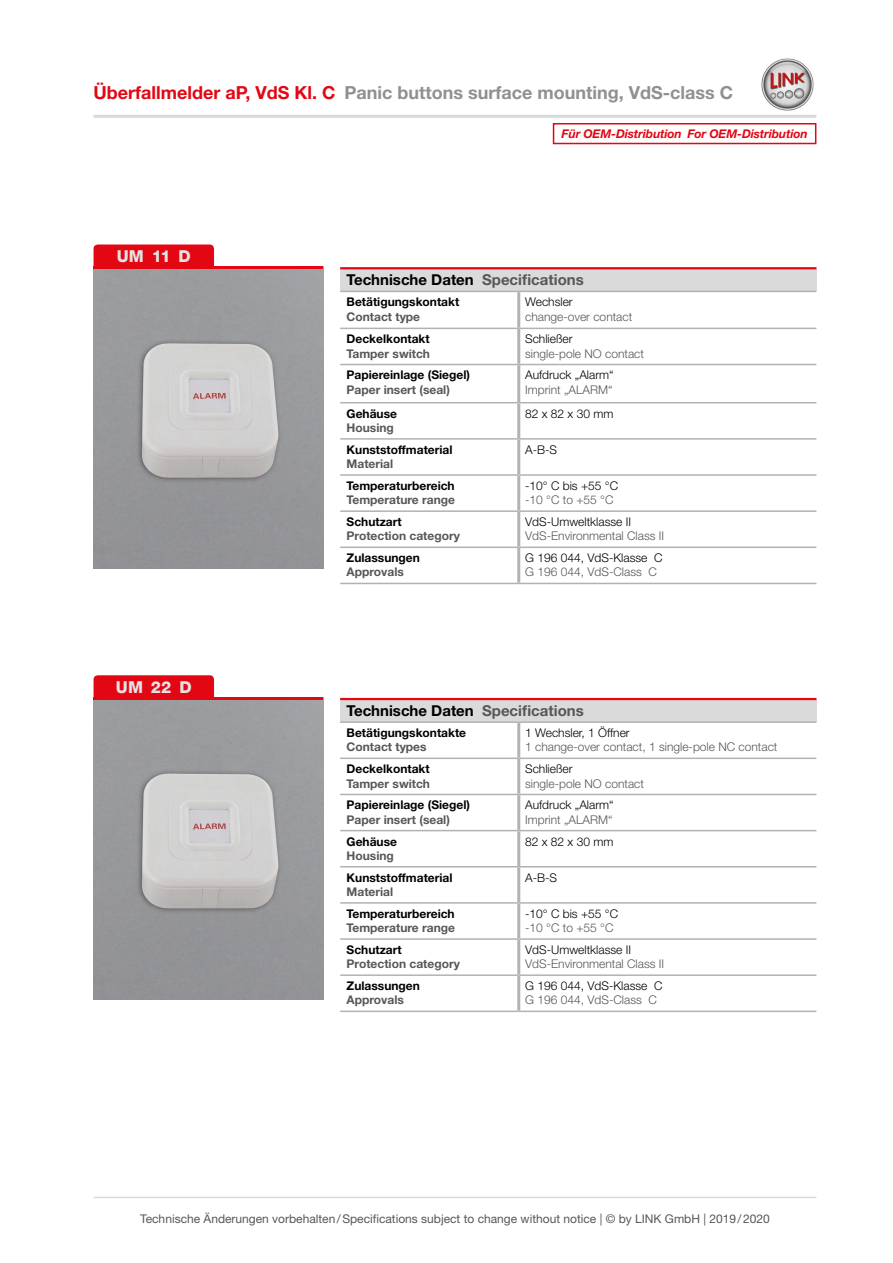
<style>
.page{position:relative;width:893px;height:1263px;background:#fff}
.page>*{position:absolute;margin:0;border:0;box-sizing:border-box;transform-origin:0 0}
.t1{font:700 18px "Helvetica Neue LT Std";color:#909090}
.t2{font:800 16.5px "Helvetica Neue LT Std";letter-spacing:.01em;color:#e3e3e3}
.t3{font:700 15px "Helvetica Neue LT Std";color:#000}
.t4{font:300 12px "Helvetica Neue LT Std";color:#575756}
.t5{font:700 12px "Helvetica Neue LT Std";color:#000}
.t6{font:300 12px "Helvetica Neue LT Std";color:#000}
.t7{font:700 12px "Helvetica Neue LT Std";color:#575756}
.t8{font:12px "Helvetica Neue LT Std";color:#575756}
.t9{font:italic 700 12px "Helvetica Neue LT Std";letter-spacing:-.01em;color:#e30613}
.s1{color:#e30613}
.s2{color:#575756}
</style>
<div class="page">
<hr style="left:94px;top:1197px;width:722px;height:1px;background:#dadada">
<hr style="left:94px;top:115px;width:722px;height:3px;background:#dadada">
<img style="left:761px;top:58px;width:53px;height:53px">
<img style="left:94px;top:269px;width:229px;height:300px">
<div style="left:94px;top:244px;width:120px;height:23px;background:#e30613"></div>
<hr style="left:94px;top:267px;width:229px;height:2px;background:#e30613">
<div style="left:340px;top:268px;width:476px;height:23px;background:#dadada"></div>
<hr style="left:340px;top:267px;width:476px;height:2px;background:#e30613">
<hr style="left:340px;top:291px;width:179px;height:1px;background:#b3b2b2">
<hr style="left:519px;top:291px;width:297px;height:1px;background:#b3b2b2">
<hr style="left:517px;top:292px;width:3px;height:36px;background:#b3b2b2">
<hr style="left:340px;top:328px;width:179px;height:1px;background:#b3b2b2">
<hr style="left:519px;top:328px;width:297px;height:1px;background:#b3b2b2">
<hr style="left:517px;top:329px;width:3px;height:35px;background:#b3b2b2">
<hr style="left:340px;top:364px;width:179px;height:1px;background:#b3b2b2">
<hr style="left:519px;top:364px;width:297px;height:1px;background:#b3b2b2">
<hr style="left:517px;top:365px;width:3px;height:37px;background:#b3b2b2">
<hr style="left:340px;top:402px;width:179px;height:1px;background:#b3b2b2">
<hr style="left:519px;top:402px;width:297px;height:1px;background:#b3b2b2">
<hr style="left:517px;top:403px;width:3px;height:35px;background:#b3b2b2">
<hr style="left:340px;top:438px;width:179px;height:2px;background:#b3b2b2">
<hr style="left:519px;top:438px;width:297px;height:2px;background:#b3b2b2">
<hr style="left:517px;top:440px;width:3px;height:34px;background:#b3b2b2">
<hr style="left:340px;top:474px;width:179px;height:2px;background:#b3b2b2">
<hr style="left:519px;top:474px;width:297px;height:2px;background:#b3b2b2">
<hr style="left:517px;top:476px;width:3px;height:34px;background:#b3b2b2">
<hr style="left:340px;top:510px;width:179px;height:2px;background:#b3b2b2">
<hr style="left:519px;top:510px;width:297px;height:2px;background:#b3b2b2">
<hr style="left:517px;top:512px;width:3px;height:34px;background:#b3b2b2">
<hr style="left:340px;top:546px;width:179px;height:2px;background:#b3b2b2">
<hr style="left:519px;top:546px;width:297px;height:2px;background:#b3b2b2">
<hr style="left:517px;top:548px;width:3px;height:35px;background:#b3b2b2">
<hr style="left:340px;top:583px;width:179px;height:1px;background:#b3b2b2">
<hr style="left:519px;top:583px;width:297px;height:1px;background:#b3b2b2">
<img style="left:94px;top:700px;width:229px;height:299px">
<div style="left:94px;top:675px;width:120px;height:23px;background:#e30613"></div>
<hr style="left:94px;top:698px;width:229px;height:2px;background:#e30613">
<div style="left:340px;top:699px;width:476px;height:22px;background:#dadada"></div>
<hr style="left:340px;top:698px;width:476px;height:2px;background:#e30613">
<hr style="left:340px;top:721px;width:179px;height:2px;background:#b3b2b2">
<hr style="left:519px;top:721px;width:297px;height:2px;background:#b3b2b2">
<hr style="left:517px;top:723px;width:3px;height:34px;background:#b3b2b2">
<hr style="left:340px;top:757px;width:179px;height:2px;background:#b3b2b2">
<hr style="left:519px;top:757px;width:297px;height:2px;background:#b3b2b2">
<hr style="left:517px;top:759px;width:3px;height:35px;background:#b3b2b2">
<hr style="left:340px;top:794px;width:179px;height:1px;background:#b3b2b2">
<hr style="left:519px;top:794px;width:297px;height:1px;background:#b3b2b2">
<hr style="left:517px;top:795px;width:3px;height:35px;background:#b3b2b2">
<hr style="left:340px;top:830px;width:179px;height:1px;background:#b3b2b2">
<hr style="left:519px;top:830px;width:297px;height:1px;background:#b3b2b2">
<hr style="left:517px;top:831px;width:3px;height:35px;background:#b3b2b2">
<hr style="left:340px;top:866px;width:179px;height:1px;background:#b3b2b2">
<hr style="left:519px;top:866px;width:297px;height:1px;background:#b3b2b2">
<hr style="left:517px;top:867px;width:3px;height:35px;background:#b3b2b2">
<hr style="left:340px;top:902px;width:179px;height:2px;background:#b3b2b2">
<hr style="left:519px;top:902px;width:297px;height:2px;background:#b3b2b2">
<hr style="left:517px;top:904px;width:3px;height:34px;background:#b3b2b2">
<hr style="left:340px;top:938px;width:179px;height:2px;background:#b3b2b2">
<hr style="left:519px;top:938px;width:297px;height:2px;background:#b3b2b2">
<hr style="left:517px;top:940px;width:3px;height:34px;background:#b3b2b2">
<hr style="left:340px;top:974px;width:179px;height:2px;background:#b3b2b2">
<hr style="left:340px;top:1010px;width:179px;height:2px;background:#b3b2b2">
<hr style="left:519px;top:974px;width:297px;height:2px;background:#b3b2b2">
<hr style="left:519px;top:1010px;width:297px;height:2px;background:#b3b2b2">
<hr style="left:517px;top:976px;width:3px;height:34px;background:#b3b2b2">
<div style="left:553px;top:123px;width:263px;height:21px;border:2px solid #e30613"></div>
<h1 class="t1" style="left:94px;top:82px;width:641px"><span class="s1">Überfallmelder aP, VdS Kl. C</span> Panic buttons surface mounting, VdS-class C</h1>
<h2 class="t2" style="left:117px;top:247px;width:76px">UM 11 D</h2>
<h2 class="t2" style="left:116px;top:677px;width:77px">UM 22 D</h2>
<p class="t9" style="left:561px;top:126px;width:248px">Für OEM-Distribution For OEM-Distribution</p>
<p class="t3" style="left:347px;top:270px;width:239px">Technische Daten <span class="s2">Specifications</span></p>
<p class="t5" style="left:347px;top:295px;width:114px">Betätigungskontakt</p>
<p class="t7" style="left:347px;top:309px;width:75px">Contact type</p>
<p class="t6" style="left:525px;top:295px;width:49px">Wechsler</p>
<p class="t4" style="left:525px;top:309px;width:109px">change-over contact</p>
<p class="t5" style="left:347px;top:332px;width:85px">Deckelkontakt</p>
<p class="t7" style="left:347px;top:346px;width:85px">Tamper switch</p>
<p class="t6" style="left:525px;top:332px;width:49px">Schließer</p>
<p class="t4" style="left:525px;top:346px;width:120px">single-pole NO contact</p>
<p class="t5" style="left:347px;top:368px;width:125px">Papiereinlage (Siegel)</p>
<p class="t7" style="left:347px;top:382px;width:105px">Paper insert (seal)</p>
<p class="t6" style="left:525px;top:368px;width:90px">Aufdruck „Alarm“</p>
<p class="t4" style="left:525px;top:382px;width:89px">Imprint „ALARM“</p>
<p class="t5" style="left:347px;top:406px;width:52px">Gehäuse</p>
<p class="t7" style="left:347px;top:420px;width:49px">Housing</p>
<p class="t6" style="left:525px;top:406px;width:90px">82 x 82 x 30 mm</p>
<p class="t5" style="left:347px;top:442px;width:107px">Kunststoffmaterial</p>
<p class="t7" style="left:347px;top:456px;width:48px">Material</p>
<p class="t6" style="left:525px;top:442px;width:34px">A-B-S</p>
<p class="t5" style="left:347px;top:478px;width:110px">Temperaturbereich</p>
<p class="t7" style="left:347px;top:492px;width:110px">Temperature range</p>
<p class="t6" style="left:525px;top:478px;width:95px">-10° C bis +55 °C</p>
<p class="t4" style="left:525px;top:493px;width:90px">-10 °C to +55 °C</p>
<p class="t5" style="left:347px;top:514px;width:57px">Schutzart</p>
<p class="t7" style="left:347px;top:529px;width:115px">Protection category</p>
<p class="t6" style="left:525px;top:514px;width:107px">VdS-Umweltklasse II</p>
<p class="t4" style="left:525px;top:529px;width:141px">VdS-Environmental Class II</p>
<p class="t5" style="left:347px;top:550px;width:75px">Zulassungen</p>
<p class="t7" style="left:347px;top:565px;width:59px">Approvals</p>
<p class="t6" style="left:525px;top:551px;width:139px">G 196 044, VdS-Klasse C</p>
<p class="t4" style="left:525px;top:565px;width:133px">G 196 044, VdS-Class C</p>
<p class="t3" style="left:347px;top:701px;width:239px">Technische Daten <span class="s2">Specifications</span></p>
<p class="t5" style="left:347px;top:725px;width:121px">Betätigungskontakte</p>
<p class="t7" style="left:347px;top:740px;width:82px">Contact types</p>
<p class="t6" style="left:525px;top:725px;width:106px">1 Wechsler, 1 Öffner</p>
<p class="t4" style="left:525px;top:740px;width:254px">1 change-over contact, 1 single-pole NC contact</p>
<p class="t5" style="left:347px;top:761px;width:85px">Deckelkontakt</p>
<p class="t7" style="left:347px;top:776px;width:85px">Tamper switch</p>
<p class="t6" style="left:525px;top:762px;width:49px">Schließer</p>
<p class="t4" style="left:525px;top:776px;width:120px">single-pole NO contact</p>
<p class="t5" style="left:347px;top:798px;width:125px">Papiereinlage (Siegel)</p>
<p class="t7" style="left:347px;top:812px;width:105px">Paper insert (seal)</p>
<p class="t6" style="left:525px;top:798px;width:90px">Aufdruck „Alarm“</p>
<p class="t4" style="left:525px;top:812px;width:89px">Imprint „ALARM“</p>
<p class="t5" style="left:347px;top:834px;width:52px">Gehäuse</p>
<p class="t7" style="left:347px;top:848px;width:49px">Housing</p>
<p class="t6" style="left:525px;top:834px;width:90px">82 x 82 x 30 mm</p>
<p class="t5" style="left:347px;top:870px;width:107px">Kunststoffmaterial</p>
<p class="t7" style="left:347px;top:884px;width:48px">Material</p>
<p class="t6" style="left:525px;top:870px;width:34px">A-B-S</p>
<p class="t5" style="left:347px;top:906px;width:110px">Temperaturbereich</p>
<p class="t7" style="left:347px;top:920px;width:110px">Temperature range</p>
<p class="t6" style="left:525px;top:906px;width:95px">-10° C bis +55 °C</p>
<p class="t4" style="left:525px;top:920px;width:90px">-10 °C to +55 °C</p>
<p class="t5" style="left:347px;top:942px;width:57px">Schutzart</p>
<p class="t7" style="left:347px;top:956px;width:115px">Protection category</p>
<p class="t6" style="left:525px;top:942px;width:107px">VdS-Umweltklasse II</p>
<p class="t4" style="left:525px;top:956px;width:141px">VdS-Environmental Class II</p>
<p class="t5" style="left:347px;top:978px;width:75px">Zulassungen</p>
<p class="t7" style="left:347px;top:993px;width:59px">Approvals</p>
<p class="t6" style="left:525px;top:978px;width:139px">G 196 044, VdS-Klasse C</p>
<p class="t4" style="left:525px;top:993px;width:133px">G 196 044, VdS-Class C</p>
<p class="t8" style="left:140px;top:1211px;width:631px">Technische Änderungen vorbehalten/Specifications subject to change without notice | © by LINK GmbH | 2019/2020</p>
</div>
